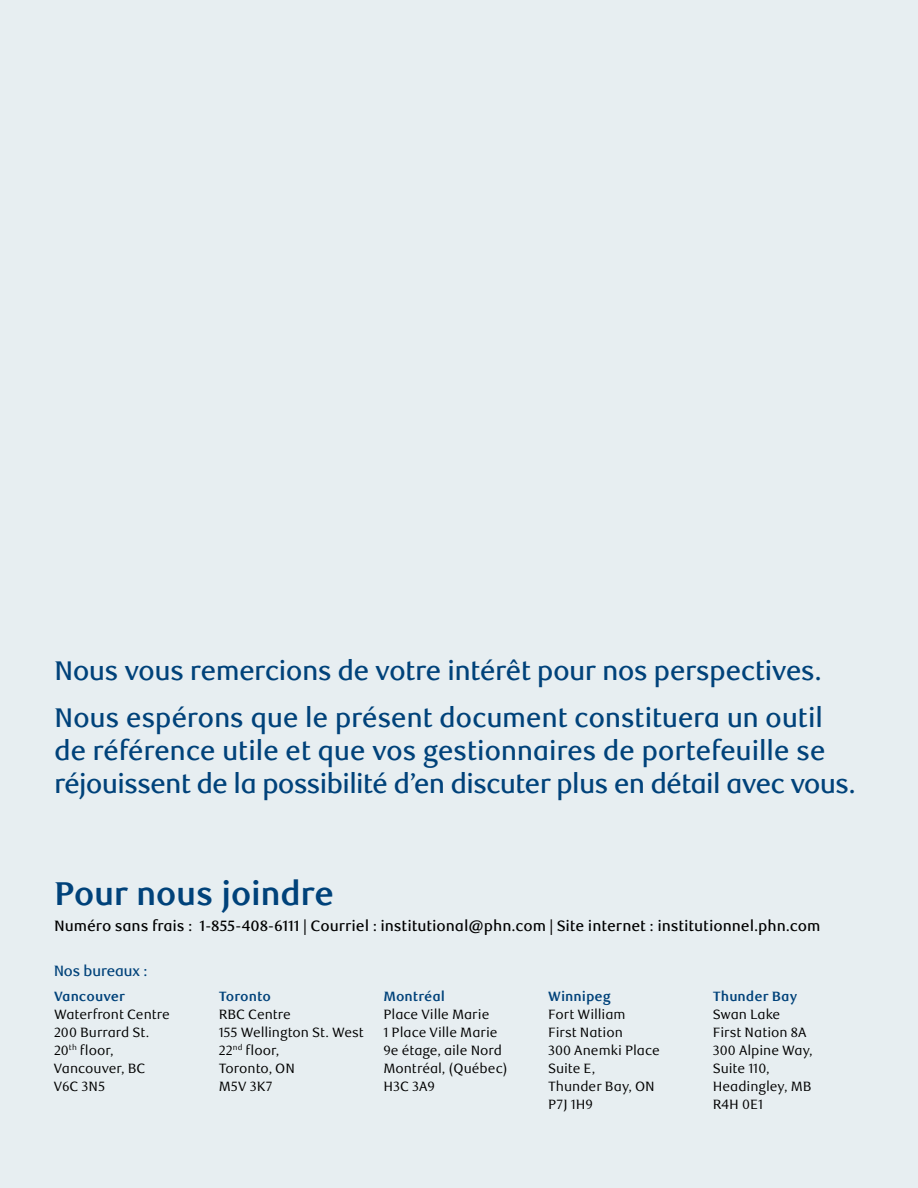
<style>
.page{position:relative;width:918px;height:1188px;background:#e7eef1}
.page>*{position:absolute;margin:0;border:0;box-sizing:border-box;transform-origin:0 0}
.Inside_Pages_ACC_H3_Subhead{font:700 33px "RBC Text";letter-spacing:-.02em;color:#00427a}
.Inside_Pages_ACC_P_Body{font:500 27px/33px "RBC Text";letter-spacing:-.025em;color:#00427a}
.Inside_Pages_ACC_P_Body-2{font:500 15px "RBC Text";letter-spacing:-.005em;color:#000}
.Inside_Pages_ACC_H4_Subhead_Blue{font:500 15px "RBC Display";letter-spacing:-.005em;color:#00427a}
.Inside_Pages_ACC_P_Body-3{font:13.5px/18px "RBC Text";letter-spacing:-.005em;color:#000}
.Inside_Pages_ACC_P_Body-4{font:700 13.5px "RBC Text";color:#00427a}
</style>
<div class="page">
<p class="Inside_Pages_ACC_P_Body" style="left:54px;top:655px;width:769px">Nous vous remercions de votre intérêt pour nos perspectives.</p>
<p class="Inside_Pages_ACC_P_Body" style="left:54px;top:702px;width:803px">Nous espérons que le présent document constituera un outil de référence utile et que vos gestionnaires de portefeuille se réjouissent de la possibilité d’en discuter plus en détail avec vous.</p>
<h3 class="Inside_Pages_ACC_H3_Subhead" style="left:54px;top:874px;width:282px">Pour nous joindre</h3>
<p class="Inside_Pages_ACC_P_Body-2" style="left:54px;top:917px;width:768px">Numéro sans frais : 1-855-408-6111 | Courriel : institutional@phn.com | Site internet : institutionnel.phn.com</p>
<h4 class="Inside_Pages_ACC_H4_Subhead_Blue" style="left:54px;top:962px;width:95px">Nos bureaux :</h4>
<p class="Inside_Pages_ACC_P_Body-4" style="left:54px;top:988px;width:73px">Vancouver</p>
<p class="Inside_Pages_ACC_P_Body-3" style="left:54px;top:1006px;width:117px">Waterfront Centre</p>
<p class="Inside_Pages_ACC_P_Body-3" style="left:54px;top:1024px;width:97px">200 Burrard St.<br>20<sup>th</sup> floor,<br>Vancouver, BC</p>
<p class="Inside_Pages_ACC_P_Body-3" style="left:54px;top:1078px;width:53px">V6C 3N5</p>
<p class="Inside_Pages_ACC_P_Body-4" style="left:383px;top:988px;width:63px">Montréal</p>
<p class="Inside_Pages_ACC_P_Body-3" style="left:383px;top:1006px;width:108px">Place Ville Marie</p>
<p class="Inside_Pages_ACC_P_Body-3" style="left:383px;top:1024px;width:116px">1 Place Ville Marie</p>
<p class="Inside_Pages_ACC_P_Body-3" style="left:383px;top:1042px;width:120px">9e étage, aile Nord</p>
<p class="Inside_Pages_ACC_P_Body-3" style="left:383px;top:1060px;width:126px">Montréal, (Québec)</p>
<p class="Inside_Pages_ACC_P_Body-3" style="left:383px;top:1078px;width:53px">H3C 3A9</p>
<p class="Inside_Pages_ACC_P_Body-4" style="left:713px;top:988px;width:86px">Thunder Bay</p>
<p class="Inside_Pages_ACC_P_Body-3" style="left:713px;top:1006px;width:95px">Swan Lake<br>First Nation 8A</p>
<p class="Inside_Pages_ACC_P_Body-3" style="left:713px;top:1042px;width:102px">300 Alpine Way,<br>Suite 110,</p>
<p class="Inside_Pages_ACC_P_Body-3" style="left:713px;top:1078px;width:100px">Headingley, MB</p>
<p class="Inside_Pages_ACC_P_Body-3" style="left:713px;top:1096px;width:52px">R4H 0E1</p>
<p class="Inside_Pages_ACC_P_Body-4" style="left:548px;top:988px;width:64px">Winnipeg</p>
<p class="Inside_Pages_ACC_P_Body-3" style="left:548px;top:1006px;width:79px">Fort William</p>
<p class="Inside_Pages_ACC_P_Body-3" style="left:548px;top:1024px;width:76px">First Nation</p>
<p class="Inside_Pages_ACC_P_Body-3" style="left:548px;top:1042px;width:113px">300 Anemki Place</p>
<p class="Inside_Pages_ACC_P_Body-3" style="left:548px;top:1060px;width:108px">Suite E,<br>Thunder Bay, ON</p>
<p class="Inside_Pages_ACC_P_Body-3" style="left:548px;top:1096px;width:46px">P7J 1H9</p>
<p class="Inside_Pages_ACC_P_Body-4" style="left:219px;top:988px;width:54px">Toronto</p>
<p class="Inside_Pages_ACC_P_Body-3" style="left:219px;top:1006px;width:74px">RBC Centre</p>
<p class="Inside_Pages_ACC_P_Body-3" style="left:219px;top:1024px;width:147px">155 Wellington St. West</p>
<p class="Inside_Pages_ACC_P_Body-3" style="left:219px;top:1042px;width:78px">22<sup>nd</sup> floor,<br>Toronto, ON<br>M5V 3K7</p>
</div>
